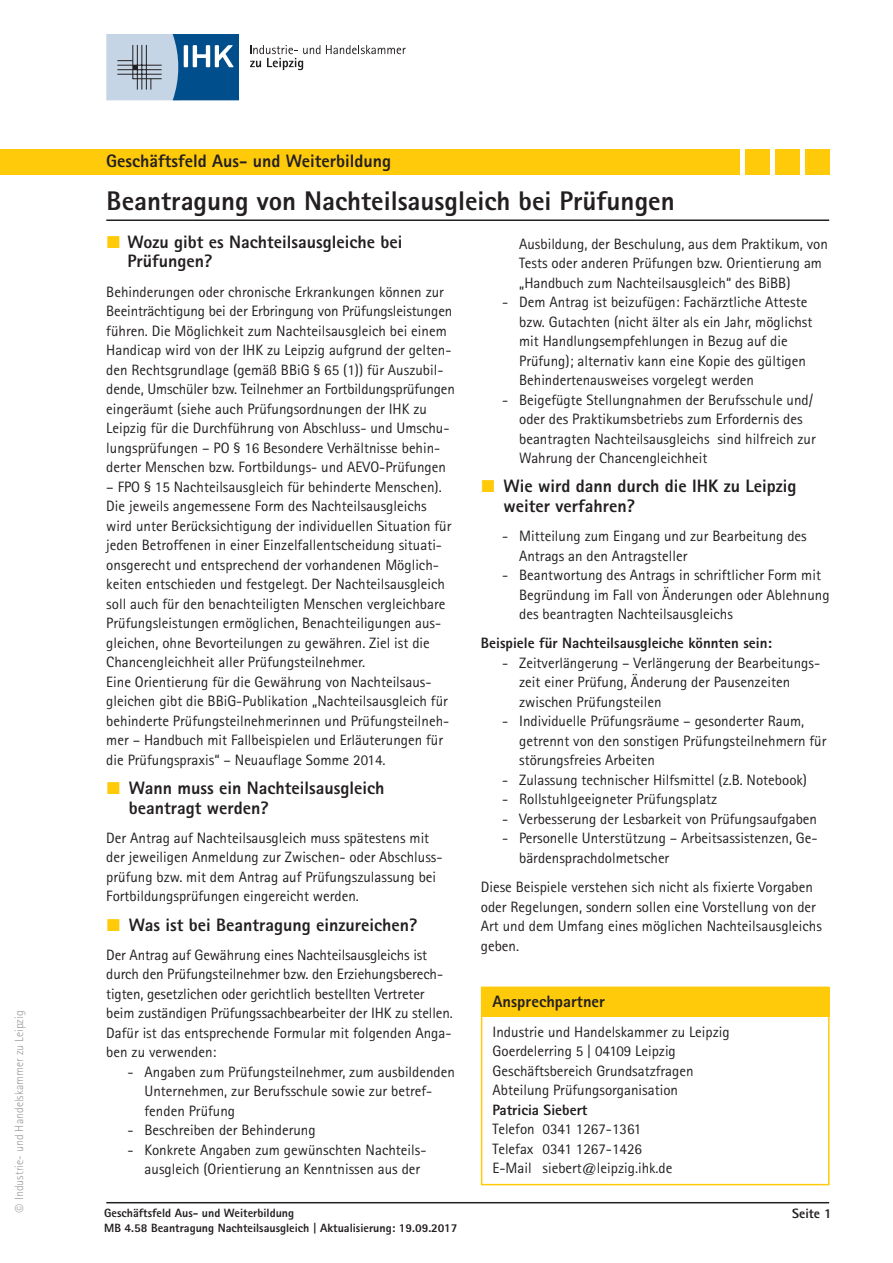
<style>
.page{position:relative;width:893px;height:1263px;background:#fff}
.page>*{position:absolute;margin:0;border:0;box-sizing:border-box;transform-origin:0 0}
.t1{font:800 27px "Rotis Sans Serif";color:#231f20}
.t2{font:800 18px/19.5px "Rotis Sans Serif";color:#231f20}
.t3{font:800 16.5px "Rotis Sans Serif";color:#231f20}
.t4{font:15px/19.5px "Rotis Sans Serif";color:#231f20}
.t5{font:800 15px "Rotis Sans Serif";color:#231f20}
.t6{font:800 13.5px "Rotis Sans Serif";color:#231f20}
.t7{font:800 12px/14.4px "Rotis Sans Serif";color:#231f20}
.t8{font:300 12px "Rotis Sans Serif";color:#999b9e}
</style>
<div class="page">
<hr style="left:106px;top:1202px;width:723px;height:1px;background:#231f20">
<svg style="left:326px;top:45px;width:80px;height:9px"></svg>
<svg style="left:250px;top:45px;width:70px;height:25px"></svg>
<svg style="left:106px;top:34px;width:133px;height:66px;background:#7199ba"></svg>
<div style="left:0;top:149px;width:740px;height:25px;background:#feca0a"></div>
<div style="left:805px;top:149px;width:24px;height:25px;background:#feca0a"></div>
<div style="left:776px;top:149px;width:24px;height:25px;background:#feca0a"></div>
<div style="left:745px;top:149px;width:25px;height:25px;background:#feca0a"></div>
<hr style="left:106px;top:219px;width:723px;height:2px;background:#231f20">
<div style="left:481px;top:986px;width:348px;height:199px;border:2px solid #feca0a"></div>
<div style="left:481px;top:987px;width:348px;height:30px;background:#feca0a"></div>
<p class="t8" style="left:12px;top:1200px;width:191px;rotate:-90deg">Industrie- und Handelskammer zu Leipzig</p>
<p class="t2" style="left:106px;top:151px;width:286px">Geschäftsfeld Aus- und Weiterbildung</p>
<h1 class="t1" style="left:107px;top:183px;width:569px">Beantragung von Nachteilsausgleich bei Prüfungen</h1>
<p class="t2" style="left:128px;top:232px;width:276px">Wozu gibt es Nachteilsausgleiche bei<br>Prüfungen?</p>
<p class="t4" style="left:106px;top:282px;width:350px">Behinderungen oder chronische Erkrankungen können zur Beeinträchtigung bei der Erbringung von Prüfungsleistungen führen. Die Möglichkeit zum Nachteilsausgleich bei einem Handicap wird von der IHK zu Leipzig aufgrund der gelten&shy;den Rechtsgrundlage (gemäß BBiG § 65 (1)) für Auszubil&shy;dende, Umschüler bzw. Teilnehmer an Fortbildungsprüfungen eingeräumt (siehe auch Prüfungsordnungen der IHK zu Leipzig für die Durchführung von Abschluss- und Umschu&shy;lungsprüfungen – PO § 16 Besondere Verhältnisse behin&shy;derter Menschen bzw. Fortbildungs- und AEVO-Prüfungen</p>
<p class="t4" style="left:106px;top:477px;width:347px">– FPO § 15 Nachteilsausgleich für behinderte Menschen).<br>Die jeweils angemessene Form des Nachteilsausgleichs wird unter Berücksichtigung der individuellen Situation für jeden Betroffenen in einer Einzelfallentscheidung situati&shy;onsgerecht und entsprechend der vorhandenen Möglich&shy;keiten entschieden und festgelegt. Der Nachteilsausgleich soll auch für den benachteiligten Menschen vergleichbare Prüfungsleistungen ermöglichen, Benachteiligungen aus&shy;gleichen, ohne Bevorteilungen zu gewähren. Ziel ist die Chancengleichheit aller Prüfungsteilnehmer.<br>Eine Orientierung für die Gewährung von Nachteilsaus&shy;gleichen gibt die BBiG-Publikation „Nachteilsausgleich für behinderte Prüfungsteilnehmerinnen und Prüfungsteilneh&shy;mer – Handbuch mit Fallbeispielen und Erläuterungen für die Prüfungspraxis“ – Neuauflage Somme 2014.</p>
<p class="t2" style="left:129px;top:778px;width:257px">Wann muss ein Nachteilsausgleich beantragt werden?</p>
<p class="t4" style="left:106px;top:828px;width:338px">Der Antrag auf Nachteilsausgleich muss spätestens mit der jeweiligen Anmeldung zur Zwischen- oder Abschluss&shy;prüfung bzw. mit dem Antrag auf Prüfungszulassung bei Fortbildungsprüfungen eingereicht werden.</p>
<p class="t2" style="left:129px;top:914px;width:290px">Was ist bei Beantragung einzureichen?</p>
<p class="t4" style="left:106px;top:945px;width:348px">Der Antrag auf Gewährung eines Nachteilsausgleichs ist durch den Prüfungsteilnehmer bzw. den Erziehungsberech&shy;tigten, gesetzlichen oder gerichtlich bestellten Vertreter beim zuständigen Prüfungssachbearbeiter der IHK zu stellen.<br>Dafür ist das entsprechende Formular mit folgenden Anga&shy;ben zu verwenden:</p>
<p class="t4" style="left:145px;top:1062px;width:312px;text-indent:-17px">- Angaben zum Prüfungsteilnehmer, zum ausbildenden<br>Unternehmen, zur Berufsschule sowie zur betref&shy;fenden Prüfung</p>
<p class="t4" style="left:128px;top:1120px;width:190px">- Beschreiben der Behinderung</p>
<p class="t4" style="left:145px;top:1140px;width:283px;text-indent:-17px">- Konkrete Angaben zum gewünschten Nachteils&shy;ausgleich (Orientierung an Kenntnissen aus der</p>
<p class="t4" style="left:519px;top:234px;width:310px">Ausbildung, der Beschulung, aus dem Praktikum, von<br>Tests oder anderen Prüfungen bzw. Orientierung am „Handbuch zum Nachteilsausgleich“ des BiBB)</p>
<p class="t4" style="left:519px;top:292px;width:295px;text-indent:-17px">- Dem Antrag ist beizufügen: Fachärztliche Atteste bzw. Gutachten (nicht älter als ein Jahr, möglichst mit Handlungsempfehlungen in Bezug auf die Prüfung); alternativ kann eine Kopie des gültigen Behindertenausweises vorgelegt werden</p>
<p class="t4" style="left:519px;top:390px;width:298px;text-indent:-17px">- Beigefügte Stellungnahmen der Berufsschule und/ oder des Praktikumsbetriebs zum Erfordernis des beantragten Nachteilsausgleichs sind hilfreich zur Wahrung der Chancengleichheit</p>
<p class="t2" style="left:503px;top:476px;width:294px">Wie wird dann durch die IHK zu Leipzig weiter verfahren?</p>
<p class="t4" style="left:519px;top:526px;width:289px;text-indent:-17px">- Mitteilung zum Eingang und zur Bearbeitung des<br>Antrags an den Antragsteller</p>
<p class="t4" style="left:519px;top:565px;width:312px;text-indent:-17px">- Beantwortung des Antrags in schriftlicher Form mit<br>Begründung im Fall von Änderungen oder Ablehnung des beantragten Nachteilsausgleichs</p>
<p class="t5" style="left:481px;top:634px;width:293px">Beispiele für Nachteilsausgleiche könnten sein:</p>
<p class="t4" style="left:519px;top:653px;width:303px;text-indent:-17px">- Zeitverlängerung – Verlängerung der Bearbeitungs&shy;zeit einer Prüfung, Änderung der Pausenzeiten zwischen Prüfungsteilen</p>
<p class="t4" style="left:519px;top:711px;width:309px;text-indent:-17px">- Individuelle Prüfungsräume – gesonderter Raum, getrennt von den sonstigen Prüfungsteilnehmern für störungsfreies Arbeiten</p>
<p class="t4" style="left:502px;top:770px;width:306px">- Zulassung technischer Hilfsmittel (z.B. Notebook)</p>
<p class="t4" style="left:502px;top:789px;width:217px">- Rollstuhlgeeigneter Prüfungsplatz</p>
<p class="t4" style="left:502px;top:809px;width:316px">- Verbesserung der Lesbarkeit von Prüfungsaufgaben</p>
<p class="t4" style="left:519px;top:828px;width:300px;text-indent:-17px">- Personelle Unterstützung – Arbeitsassistenzen, Ge&shy;bärdensprachdolmetscher</p>
<p class="t4" style="left:481px;top:877px;width:343px">Diese Beispiele verstehen sich nicht als fixierte Vorgaben oder Regelungen, sondern sollen eine Vorstellung von der Art und dem Umfang eines möglichen Nachteilsausgleichs geben.</p>
<p class="t3" style="left:493px;top:991px;width:114px">Ansprechpartner</p>
<p class="t4" style="left:493px;top:1022px;width:239px">Industrie und Handelskammer zu Leipzig Goerdelerring 5 | 04109 Leipzig Geschäftsbereich Grundsatzfragen Abteilung Prüfungsorganisation</p>
<p class="t5" style="left:493px;top:1100px;width:96px">Patricia Siebert</p>
<p class="t4" style="left:493px;top:1119px;width:181px">Telefon 0341 1267-1361<br>Telefax 0341 1267-1426<br>E-Mail siebert@leipzig.ihk.de</p>
<p class="t7" style="left:104px;top:1206px;width:355px">Geschäftsfeld Aus- und Weiterbildung<br>MB 4.58 Beantragung Nachteilsausgleich | Aktualisierung: 19.09.2017</p>
<p class="t6" style="left:792px;top:1205px;width:41px">Seite 1</p>
</div>
